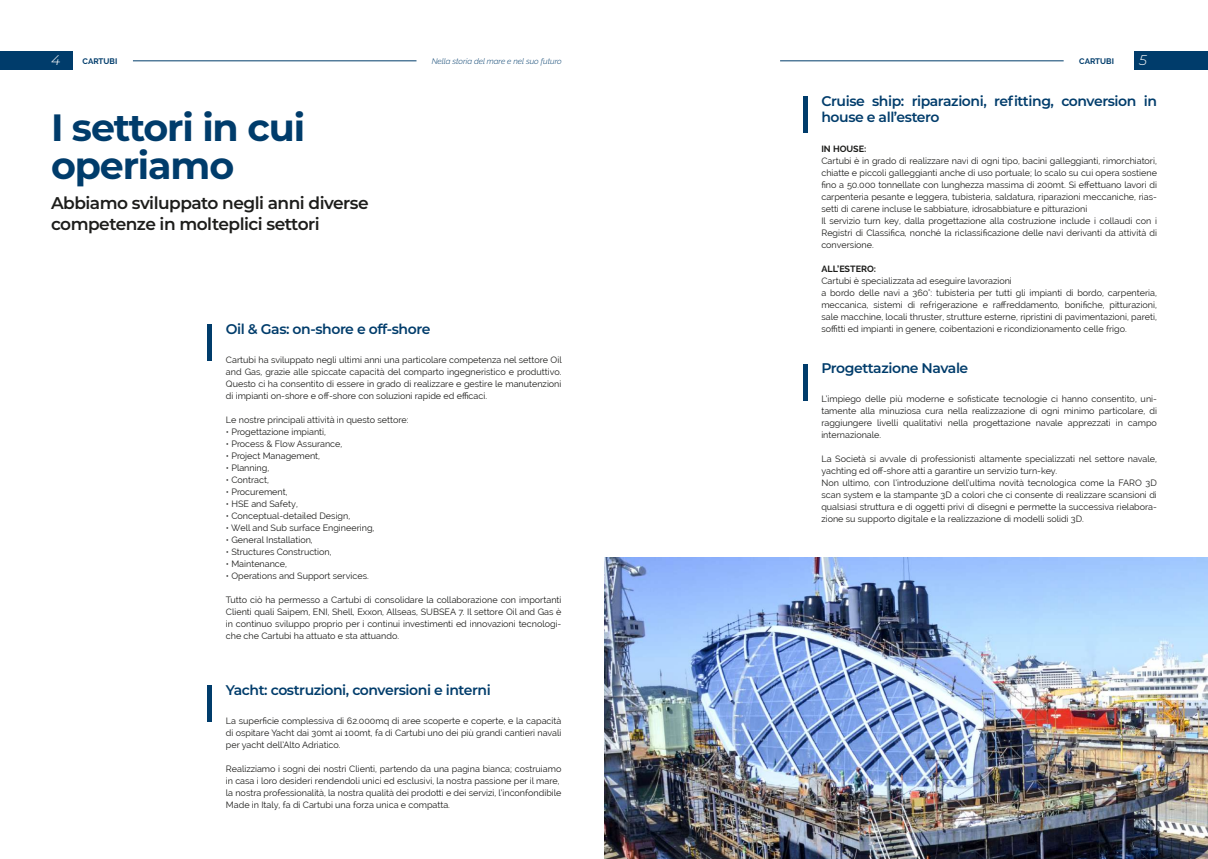
<style>
.page{position:relative;width:1208px;height:859px;background:#fff}
.page>*{position:absolute;margin:0;border:0;box-sizing:border-box;transform-origin:0 0}
.t1{font:700 38px/38px "Montserrat";letter-spacing:-.03em;color:#003c6b}
.t2{font:600 17px/20.4px "Montserrat";letter-spacing:-.03em;color:#1d1d1b}
.t3{font:600 14px/16.8px "Montserrat";letter-spacing:-.03em;color:#003c6b}
.t4{font:italic 300 14px "Montserrat";color:#fff}
.t5{font:9px/12px "Raleway";color:#1d1d1b;text-align:justify}
.t6{font:700 9px "Raleway";color:#1d1d1b}
.t7{font:italic 300 8px "Raleway";color:#003c6b}
.t8{font:700 8px "Raleway";color:#003c6b}
</style>
<div class="page">
<div style="left:207px;top:324px;width:5px;height:37px;background:#003c6b"></div>
<div style="left:207px;top:685px;width:5px;height:37px;background:#003c6b"></div>
<hr style="left:803px;top:364px;width:4px;height:37px;background:#003c6b">
<hr style="left:803px;top:96px;width:4px;height:37px;background:#003c6b">
<img style="left:604px;top:557px;width:604px;height:302px">
<div style="left:0;top:51px;width:72px;height:18px;background:#003c6b"></div>
<hr style="left:133px;top:61px;width:283px;height:1px;background:#003c6b">
<div style="left:1135px;top:51px;width:73px;height:18px;background:#003c6b"></div>
<hr style="left:780px;top:61px;width:283px;height:1px;background:#003c6b">
<h3 class="t4" style="left:51px;top:51px;width:11px">4</h3>
<p class="t8" style="left:83px;top:56px;width:36px">CARTUBI</p>
<p class="t7" style="left:432px;top:56px;width:131px">Nella storia del mare e nel suo futuro</p>
<p class="t8" style="left:1079px;top:56px;width:36px">CARTUBI</p>
<h3 class="t4" style="left:1139px;top:51px;width:9px">5</h3>
<h1 class="t1" style="left:51px;top:107px;width:255px">I settori in cui operiamo</h1>
<h2 class="t2" style="left:51px;top:192px;width:319px">Abbiamo sviluppato negli anni diverse competenze in molteplici settori</h2>
<h3 class="t3" style="left:226px;top:320px;width:206px">Oil &amp; Gas: on-shore e off-shore</h3>
<p class="t5" style="left:226px;top:354px;width:337px">Cartubi ha sviluppato negli ultimi anni una particolare competenza nel settore Oil and Gas, grazie alle spiccate capacità del comparto ingegneristico e produttivo.<br>Questo ci ha consentito di essere in grado di realizzare e gestire le manutenzioni di impianti on-shore e off-shore con soluzioni rapide ed efficaci.</p>
<p class="t5" style="left:226px;top:414px;width:184px">Le nostre principali attività in questo settore:</p>
<p class="t5" style="left:226px;top:426px;width:102px">• Progettazione impianti,</p>
<p class="t5" style="left:226px;top:438px;width:118px">• Process &amp; Flow Assurance,</p>
<p class="t5" style="left:226px;top:450px;width:96px">• Project Management,</p>
<p class="t5" style="left:226px;top:462px;width:45px">• Planning,</p>
<p class="t5" style="left:226px;top:474px;width:44px">• Contract,</p>
<p class="t5" style="left:226px;top:486px;width:63px">• Procurement,</p>
<p class="t5" style="left:226px;top:498px;width:73px">• HSE and Safety,</p>
<p class="t5" style="left:226px;top:510px;width:126px">• Conceptual-detailed Design,</p>
<p class="t5" style="left:226px;top:522px;width:150px">• Well and Sub surface Engineering,</p>
<p class="t5" style="left:226px;top:534px;width:88px">• General Installation,</p>
<p class="t5" style="left:226px;top:546px;width:107px">• Structures Construction,</p>
<p class="t5" style="left:226px;top:558px;width:63px">• Maintenance,</p>
<p class="t5" style="left:226px;top:570px;width:144px">• Operations and Support services.</p>
<p class="t5" style="left:226px;top:594px;width:337px">Tutto ciò ha permesso a Cartubi di consolidare la collaborazione con importanti Clienti quali Saipem, ENI, Shell, Exxon, Allseas, SUBSEA 7. Il settore Oil and Gas è in continuo sviluppo proprio per i continui investimenti ed innovazioni tecnologi&shy;che che Cartubi ha attuato e sta attuando.</p>
<h3 class="t3" style="left:226px;top:681px;width:266px">Yacht: costruzioni, conversioni e interni</h3>
<p class="t5" style="left:226px;top:715px;width:337px">La superficie complessiva di 62.000mq di aree scoperte e coperte, e la capacità di ospitare Yacht dai 30mt ai 100mt, fa di Cartubi uno dei più grandi cantieri navali per yacht dell’Alto Adriatico.</p>
<p class="t5" style="left:226px;top:763px;width:337px;text-align:left">Realizziamo i sogni dei nostri Clienti, partendo da una pagina bianca; costruiamo in casa i loro desideri rendendoli unici ed esclusivi, la nostra passione per il mare, la nostra professionalità, la nostra qualità dei prodotti e dei servizi, l’inconfondibile Made in Italy, fa di Cartubi una forza unica e compatta.</p>
<h3 class="t3" style="left:821px;top:92px;width:337px">Cruise ship: riparazioni, refitting, conversion in house e all’estero</h3>
<p class="t6" style="left:821px;top:143px;width:47px">IN HOUSE:</p>
<p class="t5" style="left:821px;top:154px;width:337px;text-align:left">Cartubi è in grado di realizzare navi di ogni tipo, bacini galleggianti, rimorchiatori, chiatte e piccoli galleggianti anche di uso portuale; lo scalo su cui opera sostiene fino a 50.000 tonnellate con lunghezza massima di 200mt. Si effettuano lavori di carpenteria pesante e leggera, tubisteria, saldatura, riparazioni meccaniche, rias&shy;setti di carene incluse le sabbiature, idrosabbiature e pitturazioni<br>Il servizio turn key, dalla progettazione alla costruzione include i collaudi con i Registri di Classifica, nonché la riclassificazione delle navi derivanti da attività di conversione.</p>
<p class="t6" style="left:821px;top:263px;width:56px">ALL’ESTERO:</p>
<p class="t5" style="left:821px;top:274px;width:337px;text-align:left">Cartubi è specializzata ad eseguire lavorazioni<br>a bordo delle navi a 360°: tubisteria per tutti gli impianti di bordo, carpenteria, meccanica, sistemi di refrigerazione e raffreddamento, bonifiche, pitturazioni, sale macchine, locali thruster, strutture esterne, ripristini di pavimentazioni, pareti, soffitti ed impianti in genere, coibentazioni e ricondizionamento celle frigo.</p>
<h3 class="t3" style="left:821px;top:359px;width:148px">Progettazione Navale</h3>
<p class="t5" style="left:821px;top:393px;width:337px">L’impiego delle più moderne e sofisticate tecnologie ci hanno consentito, uni&shy;tamente alla minuziosa cura nella realizzazione di ogni minimo particolare, di raggiungere livelli qualitativi nella progettazione navale apprezzati in campo internazionale.</p>
<p class="t5" style="left:821px;top:453px;width:337px;text-align:left">La Società si avvale di professionisti altamente specializzati nel settore navale, yachting ed off-shore atti a garantire un servizio turn-key.<br>Non ultimo, con l’introduzione dell’ultima novità tecnologica come la FARO 3D scan system e la stampante 3D a colori che ci consente di realizzare scansioni di qualsiasi struttura e di oggetti privi di disegni e permette la successiva rielabora&shy;zione su supporto digitale e la realizzazione di modelli solidi 3D.</p>
</div>
